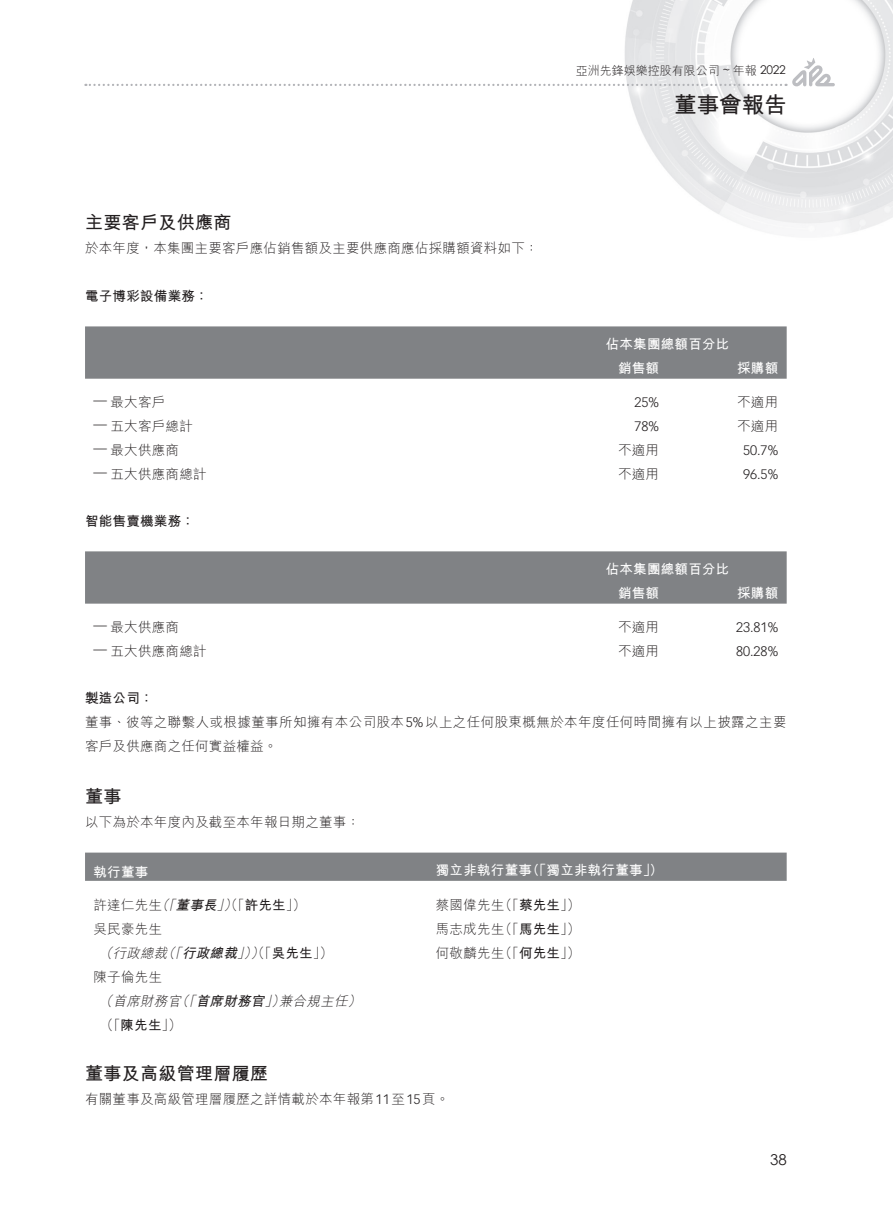
<style>
.page{position:relative;width:893px;height:1212px;background:#fff}
.page>*{position:absolute;margin:0;border:0;box-sizing:border-box;transform-origin:0 0}
.t1{font:700 22.5px "M Hei HK";color:#231f20}
.t2{font:700 18px "M Hei HK";letter-spacing:.02em;color:#231f20}
.t3{font:15px "Century Gothic";color:#231f20}
.t4{font:300 13.5px/24px "M Hei HK";letter-spacing:.02em;color:#231f20}
.t5{font:700 13.5px/24px "M Hei HK";letter-spacing:.02em;color:#fff}
.t6{font:italic 300 13.5px "M Hei HK";color:#231f20}
.t7{font:300 13.5px "Vectora LT Std";color:#231f20}
.t8{font:700 13.5px "M Hei HK";letter-spacing:.02em;color:#231f20}
.t9{font:300 12px "M Hei HK";color:#231f20}
.s1{font-family:"Century Gothic";font-weight:400}
.s2{font-family:"Vectora LT Std"}
.s3{font-weight:700}
.s4{font-style:italic}
.s5{font-weight:700;font-style:italic}
.s6{font-style:normal}
.s7{font-weight:700;font-style:normal}
</style>
<div class="page">
<img style="left:84px;top:0;width:809px;height:234px">
<svg style="left:85px;top:58px;width:750px;height:29px"></svg>
<div style="left:85px;top:326px;width:702px;height:53px;background:#808285"></div>
<div style="left:85px;top:551px;width:702px;height:53px;background:#808285"></div>
<svg style="left:85px;top:852px;width:702px;height:29px;background:#838588"></svg>
<p class="t9" style="left:576px;top:64px;width:212px">亞洲先鋒娛樂控股有限公司 <span class="s1">~</span> 年報 <span class="s1">2022</span></p>
<h2 class="t2" style="left:85px;top:209px;width:148px">主要客戶及供應商</h2>
<p class="t4" style="left:85px;top:236px;width:455px">於本年度，本集團主要客戶應佔銷售額及主要供應商應佔採購額資料如下：</p>
<p class="t8" style="left:85px;top:286px;width:125px">電子博彩設備業務：</p>
<h1 class="t1" style="left:674px;top:88px;width:114px">董事會報告</h1>
<p class="t5" style="left:618px;top:331px;width:113px;text-indent:-12px">佔本集團總額百分比銷售額</p>
<p class="t5" style="left:737px;top:355px;width:43px">採購額</p>
<p class="t4" style="left:94px;top:390px;width:73px"><span class="s2">—</span> 最大客戶</p>
<p class="t7" style="left:635px;top:395px;width:26px">25%</p>
<p class="t4" style="left:737px;top:390px;width:43px">不適用</p>
<p class="t4" style="left:94px;top:414px;width:101px"><span class="s2">—</span> 五大客戶總計</p>
<p class="t7" style="left:635px;top:419px;width:26px">78%</p>
<p class="t4" style="left:737px;top:414px;width:43px">不適用</p>
<p class="t4" style="left:94px;top:438px;width:87px"><sup>—</sup> 最大供應商</p>
<p class="t4" style="left:618px;top:438px;width:43px">不適用</p>
<p class="t7" style="left:743px;top:443px;width:37px">50.7%</p>
<p class="t4" style="left:94px;top:462px;width:115px"><sup>—</sup> 五大供應商總計</p>
<p class="t4" style="left:618px;top:462px;width:43px">不適用</p>
<p class="t7" style="left:743px;top:467px;width:37px">96.5%</p>
<p class="t8" style="left:85px;top:511px;width:111px">智能售賣機業務：</p>
<p class="t5" style="left:618px;top:555px;width:113px;text-indent:-12px">佔本集團總額百分比銷售額</p>
<p class="t5" style="left:737px;top:579px;width:43px">採購額</p>
<p class="t4" style="left:94px;top:615px;width:87px"><sup>—</sup> 最大供應商</p>
<p class="t4" style="left:618px;top:615px;width:43px">不適用</p>
<p class="t7" style="left:736px;top:620px;width:44px">23.81%</p>
<p class="t4" style="left:94px;top:639px;width:115px"><sup>—</sup> 五大供應商總計</p>
<p class="t4" style="left:618px;top:639px;width:43px">不適用</p>
<p class="t7" style="left:736px;top:644px;width:44px">80.28%</p>
<p class="t4" style="left:85px;top:685px;width:703px"><span class="s3">製造公司：<br></span>董事、彼等之聯繫人或根據董事所知擁有本公司股本<span class="s2">5%</span>以上之任何股東概無於本年度任何時間擁有以上披露之主要客戶及供應商之任何實益權益。</p>
<h2 class="t2" style="left:85px;top:783px;width:38px">董事</h2>
<p class="t4" style="left:85px;top:810px;width:276px">以下為於本年度內及截至本年報日期之董事：</p>
<p class="t5" style="left:94px;top:859px;width:56px">執行董事</p>
<p class="t5" style="left:436px;top:857px;width:229px">獨立非執行董事（「獨立非執行董事」）</p>
<p class="t4" style="left:94px;top:892px;width:214px">許達仁先生<span class="s4">（「</span><span class="s5">董事長</span><span class="s4">」）</span>（「<span class="s3">許先生</span>」）</p>
<p class="t4" style="left:94px;top:916px;width:70px">吳民豪先生</p>
<p class="t6" style="left:99px;top:946px;width:235px">（行政總裁（「<span class="s3">行政總裁</span>」））<span class="s6">（「</span><span class="s7">吳先生</span><span class="s6">」）</span></p>
<p class="t4" style="left:94px;top:964px;width:70px">陳子倫先生</p>
<p class="t6" style="left:99px;top:994px;width:266px">（首席財務官（「<span class="s3">首席財務官</span>」）兼合規主任）</p>
<p class="t4" style="left:100px;top:1012px;width:83px">（「<span class="s3">陳先生</span>」）</p>
<p class="t4" style="left:436px;top:892px;width:146px;text-align:justify">蔡國偉先生（「<span class="s3">蔡先生</span>」）馬志成先生（「<span class="s3">馬先生</span>」）何敬麟先生（「<span class="s3">何先生</span>」）</p>
<h2 class="t2" style="left:85px;top:1060px;width:185px">董事及高級管理層履歷</h2>
<p class="t4" style="left:85px;top:1087px;width:366px">有關董事及高級管理層履歷之詳情載於本年報第<span class="s2">11</span>至<span class="s2">15</span>頁。</p>
<p class="t3" style="left:770px;top:1149px;width:18px">38</p>
</div>
